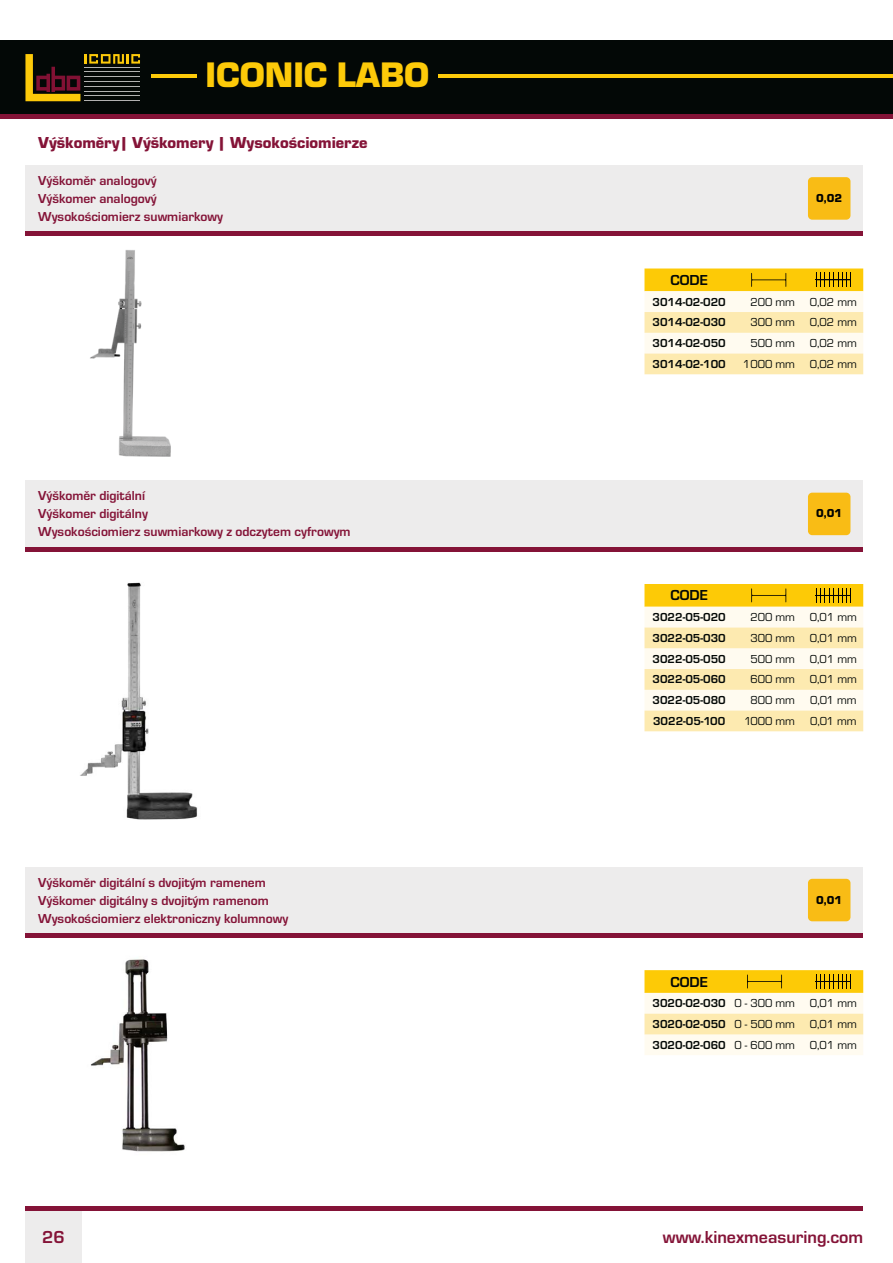
<style>
.page{position:relative;width:893px;height:1263px;background:#fff}
.page>*{position:absolute;margin:0;border:0;box-sizing:border-box;transform-origin:0 0}
.t1{font:900 36.75px "Eurostile TOT";color:#fdca09}
.t2{font:700 18px "Eurostile TOT";color:#841337}
.t3{font:900 16.5px "Eurostile TOT";color:#841337}
.t4{font:700 15px "Eurostile TOT";color:#030806}
.t5{font:700 13.5px/18px "Eurostile TOT";color:#841337}
.t6{font:12px/20.7px "Eurostile TOT";color:#030806;text-align:justify}
.t7{font:700 12px "Eurostile TOT";color:#030806}
.t8{font:900 12px "Eurostile TOT";color:#010202}
.s1{font-weight:700}
</style>
<div class="page">
<div style="left:25px;top:1211px;width:57px;height:52px;background:#edecec"></div>
<hr style="left:25px;top:1207px;width:838px;height:4px;background:#841337">
<div style="left:0;top:40px;width:893px;height:75px;background:#030806"></div>
<hr style="left:0;top:115px;width:893px;height:4px;background:#841337">
<svg style="left:25px;top:54px;width:115px;height:47px"></svg>
<hr style="left:85px;top:86px;width:55px;height:1px;background:#b1b1b0">
<hr style="left:85px;top:76px;width:55px;height:1px;background:#b1b1b0">
<hr style="left:85px;top:81px;width:55px;height:1px;background:#b1b1b0">
<hr style="left:85px;top:67px;width:55px;height:1px;background:#b1b1b0">
<hr style="left:85px;top:72px;width:55px;height:1px;background:#b1b1b0">
<hr style="left:85px;top:100px;width:55px;height:1px;background:#b1b1b0">
<hr style="left:85px;top:91px;width:55px;height:1px;background:#b1b1b0">
<hr style="left:85px;top:95px;width:55px;height:1px;background:#b1b1b0">
<hr style="left:151px;top:74px;width:46px;height:3px;background:#fdca09">
<hr style="left:438px;top:74px;width:455px;height:3px;background:#fdca09">
<div style="left:25px;top:867px;width:838px;height:66px;background:#edecec"></div>
<div style="left:25px;top:933px;width:838px;height:5px;background:#841337"></div>
<div style="left:808px;top:879px;width:42px;height:42px;background:#f9bc15;border-radius:4px"></div>
<svg style="left:644px;top:970px;width:219px;height:85px"></svg>
<img style="left:90px;top:959px;width:95px;height:193px">
<div style="left:25px;top:165px;width:838px;height:67px;background:#edecec"></div>
<hr style="left:25px;top:232px;width:838px;height:4px;background:#841337">
<div style="left:808px;top:177px;width:42px;height:43px;background:#f9bc15;border-radius:4px"></div>
<svg style="left:644px;top:269px;width:219px;height:105px"></svg>
<img style="left:90px;top:250px;width:81px;height:207px">
<div style="left:25px;top:481px;width:838px;height:66px;background:#edecec"></div>
<div style="left:25px;top:547px;width:838px;height:5px;background:#841337"></div>
<div style="left:808px;top:493px;width:42px;height:42px;background:#f9bc15;border-radius:4px"></div>
<svg style="left:644px;top:584px;width:219px;height:147px"></svg>
<img style="left:80px;top:582px;width:118px;height:238px">
<h1 class="t1" style="left:206px;top:62px;width:225px">ICONIC LABO</h1>
<p class="t3" style="left:38px;top:137px;width:331px">Výškoměry| Výškomery | Wysokościomierze</p>
<p class="t5" style="left:38px;top:173px;width:186px">Výškoměr analogový<br>Výškomer analogový<br>Wysokościomierz suwmiarkowy</p>
<p class="t5" style="left:38px;top:488px;width:314px">Výškoměr digitální<br>Výškomer digitálny<br>Wysokościomierz suwmiarkowy z odczytem cyfrowym</p>
<p class="t5" style="left:38px;top:874px;width:251px">Výškoměr digitální s dvojitým ramenem<br>Výškomer digitálny s dvojitým ramenom<br>Wysokościomierz elektroniczny kolumnowy</p>
<p class="t8" style="left:816px;top:194px;width:27px">0,02</p>
<p class="t4" style="left:670px;top:275px;width:39px">CODE</p>
<p class="t7" style="left:652px;top:298px;width:75px">3014-02-020</p>
<p class="t6" style="left:750px;top:292px;width:108px">200 mm 0,02 mm</p>
<p class="t7" style="left:652px;top:318px;width:75px">3014-02-030</p>
<p class="t6" style="left:750px;top:312px;width:108px">300 mm 0,02 mm</p>
<p class="t7" style="left:652px;top:339px;width:75px">3014-02-050</p>
<p class="t6" style="left:750px;top:333px;width:108px">500 mm 0,02 mm</p>
<p class="t7" style="left:652px;top:360px;width:75px">3014-02-100</p>
<p class="t6" style="left:743px;top:354px;width:116px">1000 mm 0,02 mm</p>
<p class="t8" style="left:816px;top:509px;width:27px">0,01</p>
<p class="t4" style="left:670px;top:590px;width:39px">CODE</p>
<p class="t7" style="left:652px;top:613px;width:75px">3022-05-020</p>
<p class="t6" style="left:750px;top:607px;width:108px">200 mm 0,01 mm</p>
<p class="t7" style="left:652px;top:634px;width:75px">3022-05-030</p>
<p class="t6" style="left:750px;top:628px;width:108px">300 mm 0,01 mm</p>
<p class="t7" style="left:652px;top:655px;width:75px">3022-05-050</p>
<p class="t6" style="left:750px;top:649px;width:108px">500 mm 0,01 mm</p>
<p class="t7" style="left:652px;top:675px;width:75px">3022-05-060</p>
<p class="t6" style="left:750px;top:669px;width:108px">600 mm 0,01 mm</p>
<p class="t7" style="left:652px;top:696px;width:75px">3022-05-080</p>
<p class="t6" style="left:750px;top:690px;width:108px">800 mm 0,01 mm</p>
<p class="t7" style="left:653px;top:717px;width:74px">3022-05-100</p>
<p class="t6" style="left:744px;top:711px;width:114px">1000 mm 0,01 mm</p>
<p class="t8" style="left:816px;top:896px;width:27px">0,01</p>
<p class="t4" style="left:670px;top:977px;width:39px">CODE</p>
<p class="t6" style="left:652px;top:993px;width:206px"><span class="s1">3020-02-030</span> 0 - 300 mm 0,01 mm <span class="s1">3020-02-050</span> 0 - 500 mm 0,01 mm <span class="s1">3020-02-060</span> 0 - 600 mm 0,01 mm</p>
<h2 class="t2" style="left:42px;top:1231px;width:24px">26</h2>
<h2 class="t2" style="left:663px;top:1231px;width:202px">www.kinexmeasuring.com</h2>
</div>
